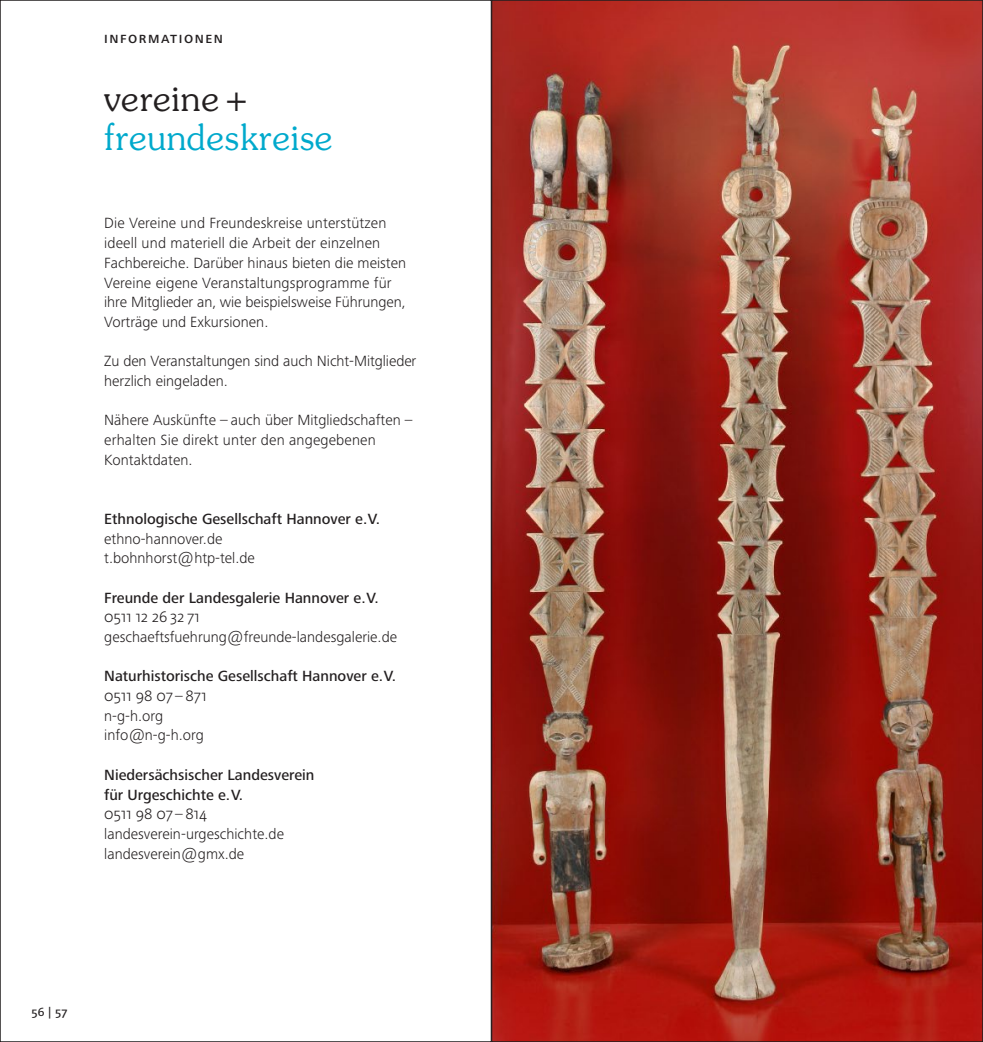
<style>
.page{position:relative;width:983px;height:1042px;background:#fff}
.page>*{position:absolute;margin:0;border:0;box-sizing:border-box;transform-origin:0 0}
.t1{font:300 35.35px "Souvenir Std";letter-spacing:.02em;color:#00a9cc}
.t2{font:300 35.35px "Souvenir Std";letter-spacing:.02em;color:#231f20}
.t3{font:300 15.4px/19.8px "Frutiger Next LTW1 G";color:#231f20}
.t4{font:500 15.4px/19.8px "Frutiger Next LTW1 G";color:#231f20}
.t5{font:500 15.4px "Frutiger Next LTW1 G";letter-spacing:.1em;color:#231f20}
.t6{font:500 11.9px "Frutiger Next LTW1 G";color:#231f20}
</style>
<div class="page">
<img style="left:493px;top:2px;width:487px;height:1038px">
<p class="t5" style="left:104px;top:29px;width:120px">Informationen</p>
<h1 class="t2" style="left:104px;top:77px;width:145px">vereine+</h1>
<h1 class="t1" style="left:104px;top:116px;width:230px">freundeskreise</h1>
<p class="t3" style="left:104px;top:213px;width:303px">Die Vereine und Freundeskreise unterstützen ideell und materiell die Arbeit der einzelnen Fachbereiche. Darüber hinaus bieten die meisten Vereine eigene Veranstaltungsprogramme für ihre Mitglieder an, wie beispielsweise Führungen, Vorträge und Exkursionen.</p>
<p class="t3" style="left:104px;top:351px;width:313px">Zu den Veranstaltungen sind auch Nicht-Mitglieder herzlich eingeladen.</p>
<p class="t3" style="left:104px;top:410px;width:310px">Nähere Auskünfte – auch über Mitgliedschaften – erhalten Sie direkt unter den angegebenen<br>Kontaktdaten.</p>
<p class="t4" style="left:104px;top:509px;width:277px">Ethnologische Gesellschaft Hannover e.V.</p>
<p class="t3" style="left:104px;top:528px;width:152px">ethno-hannover.de t.bohnhorst@htp-tel.de</p>
<p class="t4" style="left:104px;top:588px;width:276px">Freunde der Landesgalerie Hannover e.V.</p>
<p class="t3" style="left:104px;top:607px;width:294px">0511 12 26 32 71 geschaeftsfuehrung@freunde-landesgalerie.de</p>
<p class="t4" style="left:104px;top:667px;width:293px">Naturhistorische Gesellschaft Hannover e.V.</p>
<p class="t3" style="left:104px;top:686px;width:104px">0511 98 07 – 871 n-g-h.org info@n-g-h.org</p>
<p class="t4" style="left:104px;top:765px;width:212px">Niedersächsischer Landesverein für Urgeschichte e.V.</p>
<p class="t3" style="left:104px;top:804px;width:181px">0511 98 07– 814 landesverein-urgeschichte.de landesverein@gmx.de</p>
<p class="t6" style="left:32px;top:1005px;width:38px">56 | 57</p>
</div>
